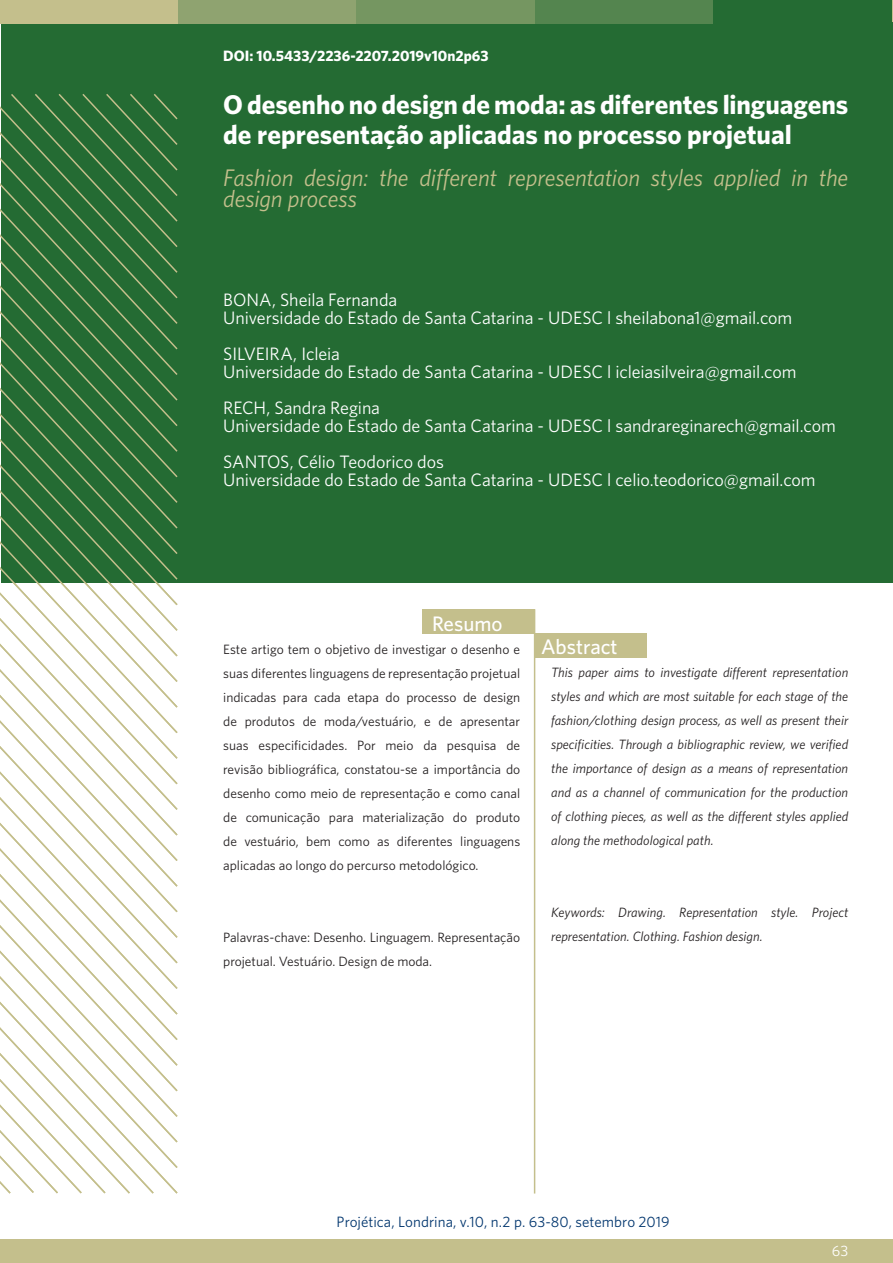
<style>
.page{position:relative;width:893px;height:1263px;background:#fff}
.page>*{position:absolute;margin:0;border:0;box-sizing:border-box;transform-origin:0 0}
.Titulo_Pt{font:700 27px/30px "Whitney";color:#fff}
.t1{font:italic 24px/21px "Whitney";letter-spacing:-.01em;color:#c4bf8c}
.t2{font:500 21px "Whitney";color:#fff}
.autores{font:18px "Whitney";letter-spacing:-.005em;color:#fff}
.cabecalho{font:15px "Whitney";letter-spacing:.005em;color:#02366e}
.t3{font:700 15px "Whitney";color:#fff}
.t4{font:15px "Whitney";color:#fff}
.t5{font:13.5px/24px "Whitney";color:#231f20;text-align:justify}
.t6{font:italic 13.5px/24px "Whitney";color:#231f20;text-align:justify}
</style>
<div class="page">
<svg style="left:0;top:0;width:893px;height:23px"></svg>
<div style="left:0;top:1239px;width:893px;height:24px;background:#c4bf8c"></div>
<div style="left:1px;top:23px;width:891px;height:560px;background:#246b33"></div>
<svg style="left:0;top:453px;width:177px;height:23px"></svg>
<svg style="left:0;top:476px;width:178px;height:25px"></svg>
<svg style="left:0;top:501px;width:178px;height:26px"></svg>
<svg style="left:0;top:527px;width:178px;height:25px"></svg>
<svg style="left:0;top:552px;width:178px;height:26px"></svg>
<svg style="left:0;top:578px;width:178px;height:26px"></svg>
<svg style="left:0;top:604px;width:178px;height:25px"></svg>
<svg style="left:0;top:629px;width:178px;height:26px"></svg>
<svg style="left:0;top:655px;width:178px;height:25px"></svg>
<svg style="left:0;top:680px;width:178px;height:26px"></svg>
<svg style="left:0;top:706px;width:178px;height:25px"></svg>
<svg style="left:0;top:731px;width:178px;height:26px"></svg>
<svg style="left:0;top:757px;width:178px;height:26px"></svg>
<svg style="left:0;top:783px;width:178px;height:25px"></svg>
<svg style="left:0;top:808px;width:178px;height:386px"></svg>
<svg style="left:0;top:834px;width:155px;height:360px"></svg>
<svg style="left:0;top:94px;width:178px;height:359px"></svg>
<svg style="left:0;top:859px;width:131px;height:335px"></svg>
<div style="left:422px;top:609px;width:113px;height:25px;background:#c4bf8c"></div>
<div style="left:535px;top:633px;width:112px;height:24px;background:#c4bf8c"></div>
<hr style="left:534px;top:609px;width:1px;height:584px;background:#c4bf8c">
<div style="left:178px;top:1px;width:178px;height:23px;background:#8fa370"></div>
<div style="left:0;top:1px;width:178px;height:23px;background:#c4bf8c"></div>
<div style="left:356px;top:1px;width:179px;height:23px;background:#759661"></div>
<div style="left:535px;top:1px;width:179px;height:23px;background:#54854f"></div>
<div style="left:714px;top:1px;width:178px;height:23px;background:#246b33"></div>
<p class="t3" style="left:223px;top:46px;width:267px">DOI: 10.5433/2236-2207.2019v10n2p63</p>
<p class="Titulo_Pt" style="left:223px;top:89px;width:627px">O desenho no design de moda: as diferentes linguagens de representação aplicadas no processo projetual</p>
<p class="t1" style="left:223px;top:167px;width:626px">Fashion design: the different representation styles applied in the design process</p>
<p class="autores" style="left:223px;top:288px;width:175px">BONA, Sheila Fernanda</p>
<p class="autores" style="left:223px;top:306px;width:570px">Universidade do Estado de Santa Catarina - UDESC l sheilabona1@gmail.com</p>
<p class="autores" style="left:223px;top:342px;width:118px">SILVEIRA, Icleia</p>
<p class="autores" style="left:223px;top:360px;width:575px">Universidade do Estado de Santa Catarina - UDESC l icleiasilveira@gmail.com</p>
<p class="autores" style="left:223px;top:396px;width:158px">RECH, Sandra Regina</p>
<p class="autores" style="left:223px;top:414px;width:614px">Universidade do Estado de Santa Catarina - UDESC l sandrareginarech@gmail.com</p>
<p class="autores" style="left:223px;top:450px;width:222px">SANTOS, Célio Teodorico dos</p>
<p class="autores" style="left:223px;top:468px;width:594px">Universidade do Estado de Santa Catarina - UDESC l celio.teodorico@gmail.com</p>
<p class="t2" style="left:432px;top:610px;width:72px">Resumo</p>
<p class="t5" style="left:223px;top:637px;width:298px">Este artigo tem o objetivo de investigar o desenho e</p>
<p class="t2" style="left:541px;top:633px;width:78px">Abstract</p>
<p class="t5" style="left:223px;top:661px;width:299px">suas diferentes linguagens de representação projetual indicadas para cada etapa do processo de design de produtos de moda/vestuário, e de apresentar suas especificidades. Por meio da pesquisa de revisão bibliográfica, constatou-se a importância do desenho como meio de representação e como canal de comunicação para materialização do produto de vestuário, bem como as diferentes linguagens aplicadas ao longo do percurso metodológico.</p>
<p class="t6" style="left:551px;top:660px;width:299px">This paper aims to investigate different representation styles and which are most suitable for each stage of the fashion/clothing design process, as well as present their specificities. Through a bibliographic review, we verified the importance of design as a means of representation and as a channel of communication for the production of clothing pieces, as well as the different styles applied along the methodological path.</p>
<p class="t5" style="left:223px;top:925px;width:299px">Palavras-chave: Desenho. Linguagem. Representação projetual. Vestuário. Design de moda.</p>
<p class="t6" style="left:551px;top:900px;width:299px">Keywords: Drawing. Representation style. Project representation. Clothing. Fashion design.</p>
<p class="cabecalho" style="left:337px;top:1212px;width:335px">Projética, Londrina, v.10, n.2 p. 63-80, setembro 2019</p>
<p class="t4" style="left:832px;top:1241px;width:18px">63</p>
</div>
